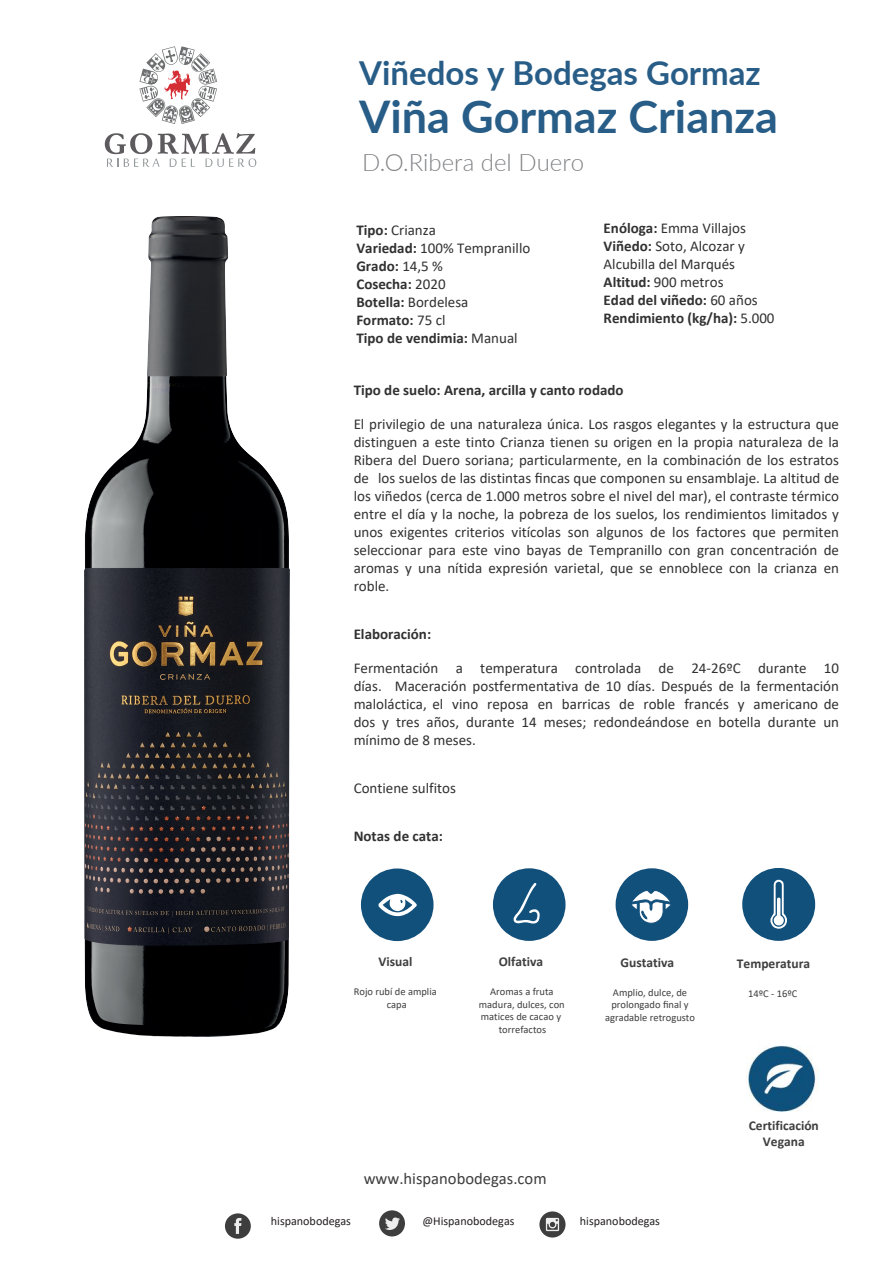
<style>
.page{position:relative;width:893px;height:1263px;background:#fff}
.page>*{position:absolute;margin:0;border:0;box-sizing:border-box;transform-origin:0 0}
.t1{font:700 45px "Lato";color:#285d87}
.t2{font:700 33px "Lato";color:#285d87}
.t3{font:300 24px "Lato";color:#808285}
.t4{font:16.65px "Calibri";color:#3e3e3f}
.t5{font:15px/18px "Calibri";color:#313131;text-align:justify}
.t6{font:700 15px/18px "Calibri";color:#313131}
.t7{font:700 13.5px/16.2px "Calibri";color:#3e3e3f;text-align:center}
.t8{font:12.15px "Calibri";color:#231f20}
.t9{font:10.5px/12.6px "Calibri";color:#3e3e3f;text-align:center}
.s1{font-weight:400}
.s2{font-weight:700}
</style>
<div class="page">
<svg style="left:361px;top:868px;width:72px;height:73px"></svg>
<svg style="left:493px;top:868px;width:72px;height:73px"></svg>
<svg style="left:616px;top:868px;width:72px;height:73px"></svg>
<svg style="left:742px;top:868px;width:73px;height:73px"></svg>
<svg style="left:379px;top:1210px;width:26px;height:26px"></svg>
<svg style="left:539px;top:1211px;width:27px;height:26px"></svg>
<svg style="left:225px;top:1213px;width:26px;height:26px"></svg>
<svg style="left:139px;top:46px;width:78px;height:78px"></svg>
<svg style="left:105px;top:133px;width:151px;height:34px"></svg>
<img style="left:84px;top:216px;width:205px;height:821px">
<img style="left:748px;top:1045px;width:70px;height:67px">
<h2 class="t2" style="left:359px;top:48px;width:403px">Viñedos y Bodegas Gormaz</h2>
<h1 class="t1" style="left:359px;top:84px;width:420px">Viña Gormaz Crianza</h1>
<h3 class="t3" style="left:362px;top:146px;width:224px">D.O.Ribera del Duero</h3>
<p class="t6" style="left:356px;top:220px;width:175px">Tipo: <span class="s1">Crianza<br></span>Variedad: <span class="s1">100% Tempranillo<br></span>Grado: <span class="s1">14,5 %<br></span>Cosecha: <span class="s1">2020<br></span>Botella: <span class="s1">Bordelesa<br></span>Formato: <span class="s1">75 cl<br></span>Tipo de vendimia: <span class="s1">Manual</span></p>
<p class="t5" style="left:604px;top:219px;width:172px;text-align:left"><span class="s2">Enóloga:</span> Emma Villajos<br><span class="s2">Viñedo:</span> Soto, Alcozar y<br>Alcubilla del Marqués<br><span class="s2">Altitud:</span> 900 metros<br><span class="s2">Edad del viñedo:</span> 60 años<br><span class="s2">Rendimiento (kg/ha):</span> 5.000</p>
<p class="t6" style="left:354px;top:381px;width:271px">Tipo de suelo: Arena, arcilla y canto rodado</p>
<p class="t5" style="left:354px;top:415px;width:487px">El privilegio de una naturaleza única. Los rasgos elegantes y la estructura que distinguen a este tinto Crianza tienen su origen en la propia naturaleza de la Ribera del Duero soriana; particularmente, en la combinación de los estratos de los suelos de las distintas fincas que componen su ensamblaje. La altitud de los viñedos (cerca de 1.000 metros sobre el nivel del mar), el contraste térmico entre el día y la noche, la pobreza de los suelos, los rendimientos limitados y unos exigentes criterios vitícolas son algunos de los factores que permiten seleccionar para este vino bayas de Tempranillo con gran concentración de aromas y una nítida expresión varietal, que se ennoblece con la crianza en roble.</p>
<p class="t6" style="left:354px;top:625px;width:79px">Elaboración:</p>
<p class="t5" style="left:354px;top:659px;width:487px">Fermentación a temperatura controlada de 24-26ºC durante 10 días. Maceración postfermentativa de 10 días. Después de la fermentación maloláctica, el vino reposa en barricas de roble francés y americano de dos y tres años, durante 14 meses; redondeándose en botella durante un mínimo de 8 meses.</p>
<p class="t5" style="left:354px;top:779px;width:104px">Contiene sulfitos</p>
<p class="t6" style="left:354px;top:827px;width:91px">Notas de cata:</p>
<p class="t7" style="left:379px;top:953px;width:35px">Visual</p>
<p class="t9" style="left:354px;top:985px;width:85px">Rojo rubí de amplia capa</p>
<p class="t7" style="left:499px;top:953px;width:46px">Olfativa</p>
<p class="t9" style="left:479px;top:985px;width:87px">Aromas a fruta madura, dulces, con matices de cacao y torrefactos</p>
<p class="t7" style="left:621px;top:954px;width:55px">Gustativa</p>
<p class="t9" style="left:605px;top:986px;width:91px">Amplio, dulce, de prolongado final y agradable retrogusto</p>
<p class="t4" style="left:364px;top:1167px;width:184px">www.hispanobodegas.com</p>
<p class="t8" style="left:271px;top:1212px;width:82px">hispanobodegas</p>
<p class="t8" style="left:422px;top:1212px;width:94px">@Hispanobodegas</p>
<p class="t8" style="left:580px;top:1212px;width:82px">hispanobodegas</p>
<p class="t7" style="left:737px;top:955px;width:75px">Temperatura</p>
<p class="t9" style="left:748px;top:987px;width:51px">14ºC - 16ºC</p>
<p class="t7" style="left:749px;top:1117px;width:72px">Certificación<br>Vegana</p>
</div>
